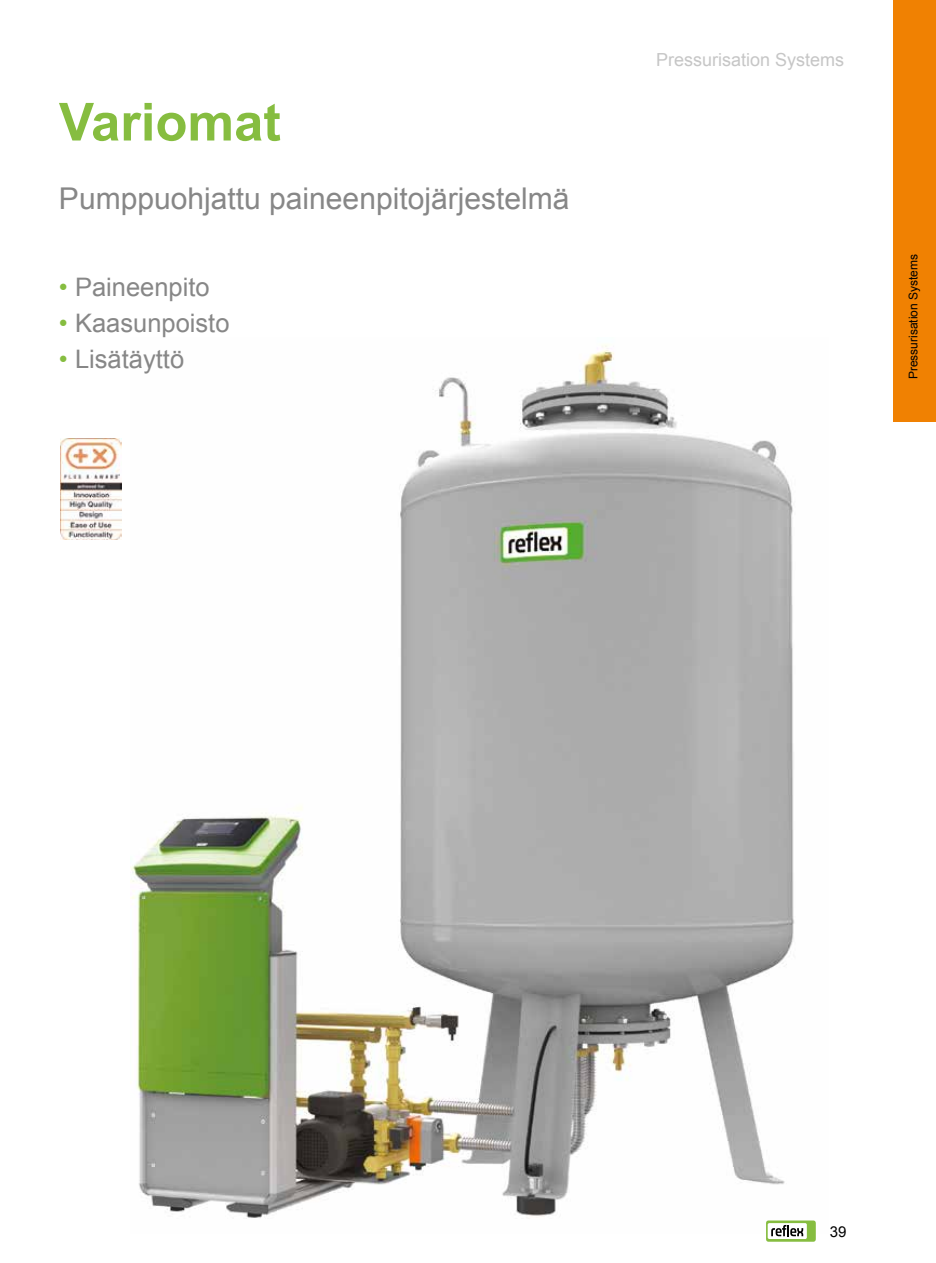
<style>
.page{position:relative;width:936px;height:1263px;background:#fff}
.page>*{position:absolute;margin:0;border:0;box-sizing:border-box;transform-origin:0 0}
.t1{font:700 52.5px "Arial";color:#86bd40}
.t2{font:30px "Arial";color:#878787}
.t3{font:25.5px "Arial";color:#878787}
.t4{font:18px "Arial";color:#c6c6c6}
.t5{font:15px "Arial";color:#000}
.t6{font:12px "Arial";color:#000}
.s1{color:#86bd40}
</style>
<div class="page">
<img style="left:130px;top:344px;width:686px;height:889px">
<img style="left:60px;top:438px;width:62px;height:102px">
<div style="left:893px;top:0;width:42px;height:421px;background:#f08102"></div>
<div style="left:766px;top:1220px;width:49px;height:22px;background:#86bd40;border-radius:3px"></div>
<svg style="left:767px;top:1223px;width:39px;height:16px"></svg>
<svg style="left:771px;top:1225px;width:32px;height:11px"></svg>
<h1 class="t1" style="left:59px;top:87px;width:223px">Variomat</h1>
<p class="t2" style="left:59px;top:179px;width:512px">Pumppuohjattu paineenpitojärjestelmä</p>
<p class="t3" style="left:59px;top:271px;width:152px"><span class="s1">•</span> Paineenpito</p>
<p class="t3" style="left:59px;top:307px;width:172px"><span class="s1">•</span> Kaasunpoisto</p>
<p class="t3" style="left:59px;top:343px;width:127px"><span class="s1">•</span> Lisätäyttö</p>
<p class="t4" style="left:656px;top:48px;width:190px">Pressurisation Systems</p>
<p class="t6" style="left:905px;top:379px;width:127px;rotate:-90deg">Pressurisation Systems</p>
<p class="t5" style="left:829px;top:1222px;width:18px">39</p>
</div>
